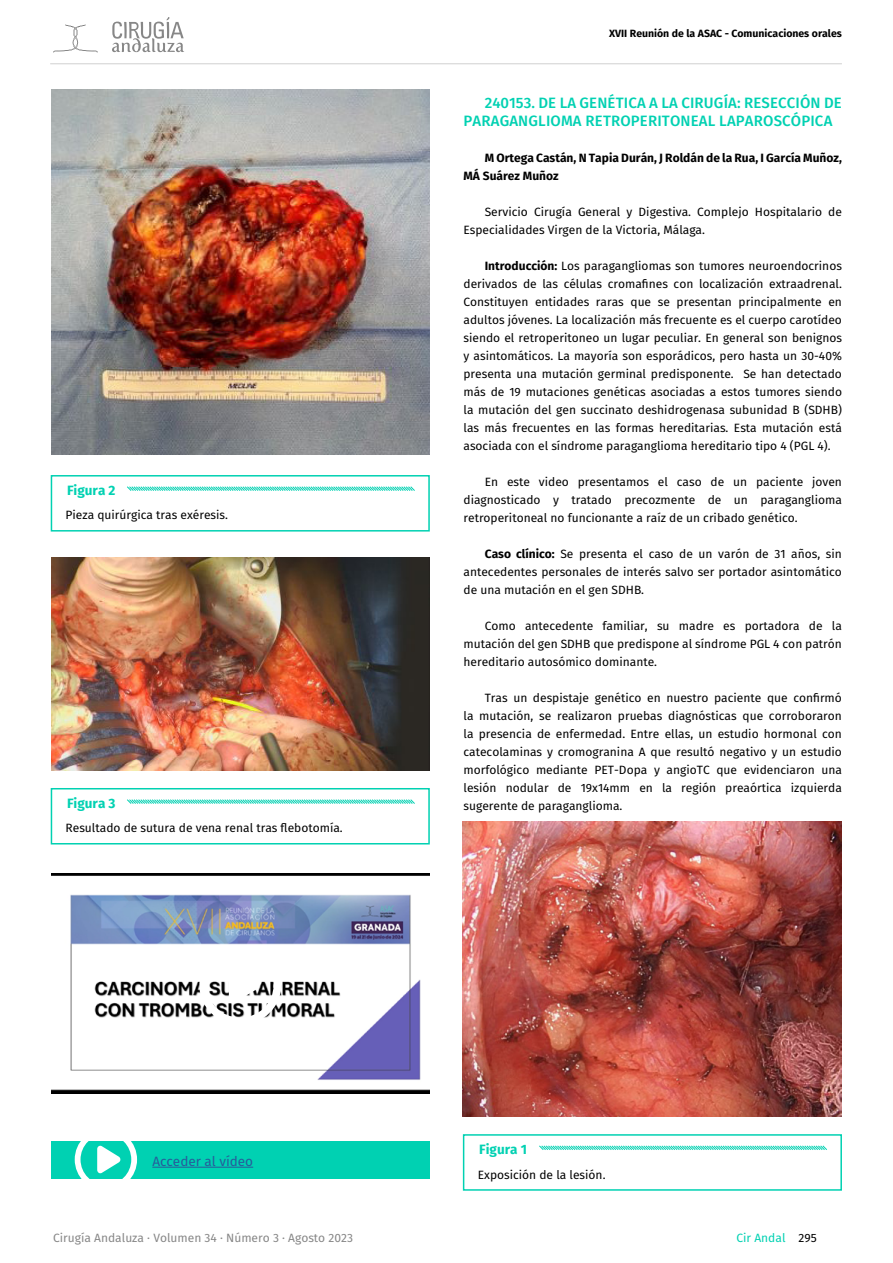
<style>
.page{position:relative;width:893px;height:1263px;background:#fff}
.page>*{position:absolute;margin:0;border:0;box-sizing:border-box;transform-origin:0 0}
.t1{font:500 15px/18px "Fira Sans";letter-spacing:.01em;color:#00d1b2}
.t2{font:700 13.5px "Fira Sans";color:#00d1b2}
.t3{font:13.5px "Fira Sans";color:#275b9b}
.t4{font:12px/18px "Fira Sans";color:#000;text-align:justify}
.t5{font:700 12px/18px "Fira Sans";color:#000}
.t6{font:12px "Fira Sans";color:#878787}
.t7{font:12px "Fira Sans";color:#00d1b2}
.t8{font:700 10.5px "Fira Sans";color:#000}
.s1{font-weight:700}
.s2{color:#000}
</style>
<div class="page">
<svg style="left:53px;top:24px;width:45px;height:29px"></svg>
<svg style="left:112px;top:17px;width:72px;height:35px"></svg>
<hr style="left:50px;top:64px;width:792px;height:1px;background:#d1d1d1">
<img style="left:51px;top:89px;width:378px;height:366px">
<img style="left:51px;top:557px;width:378px;height:213px">
<div style="left:51px;top:475px;width:379px;height:56px;border:2px solid #00d1b2"></div>
<svg style="left:127px;top:486px;width:288px;height:5px"></svg>
<div style="left:51px;top:788px;width:379px;height:56px;border:2px solid #00d1b2"></div>
<svg style="left:127px;top:799px;width:288px;height:5px"></svg>
<img style="left:51px;top:874px;width:378px;height:220px">
<div style="left:51px;top:1141px;width:379px;height:37px;background:#00d1b2"></div>
<svg style="left:75px;top:1141px;width:62px;height:38px"></svg>
<hr style="left:152px;top:1167px;width:101px;height:1px;background:#275b9b">
<svg style="left:199px;top:946px;width:82px;height:79px"></svg>
<img style="left:463px;top:821px;width:379px;height:296px">
<div style="left:463px;top:1134px;width:379px;height:57px;border:2px solid #00d1b2"></div>
<svg style="left:539px;top:1145px;width:288px;height:5px"></svg>
<p class="t2" style="left:67px;top:479px;width:50px">Figura 2</p>
<p class="t4" style="left:66px;top:506px;width:164px">Pieza quirúrgica tras exéresis.</p>
<p class="t2" style="left:67px;top:791px;width:50px">Figura 3</p>
<p class="t4" style="left:66px;top:819px;width:279px">Resultado de sutura de vena renal tras flebotomía.</p>
<p class="t8" style="left:609px;top:25px;width:234px">XVII Reunión de la ASAC - Comunicaciones orales</p>
<p class="t1" style="left:464px;top:93px;width:380px;text-indent:21px">240153. DE LA GENÉTICA A LA CIRUGÍA: RESECCIÓN DE<br>PARAGANGLIOMA RETROPERITONEAL LAPAROSCÓPICA</p>
<p class="t5" style="left:463px;top:148px;width:380px;text-indent:21px">M Ortega Castán, N Tapia Durán, J Roldán de la Rua, I García Muñoz,<br>MÁ Suárez Muñoz</p>
<p class="t4" style="left:463px;top:202px;width:380px;text-indent:21px">Servicio Cirugía General y Digestiva. Complejo Hospitalario de<br>Especialidades Virgen de la Victoria, Málaga.</p>
<p class="t4" style="left:463px;top:256px;width:380px;text-indent:21px"><span class="s1">Introducción:</span> Los paragangliomas son tumores neuroendocrinos derivados de las células cromafines con localización extraadrenal.<br>Constituyen entidades raras que se presentan principalmente en adultos jóvenes. La localización más frecuente es el cuerpo carotídeo siendo el retroperitoneo un lugar peculiar. En general son benignos y asintomáticos. La mayoría son esporádicos, pero hasta un 30-40% presenta una mutación germinal predisponente. Se han detectado más de 19 mutaciones genéticas asociadas a estos tumores siendo la mutación del gen succinato deshidrogenasa subunidad B (SDHB) las más frecuentes en las formas hereditarias. Esta mutación está asociada con el síndrome paraganglioma hereditario tipo 4 (PGL 4).</p>
<p class="t4" style="left:463px;top:472px;width:380px;text-indent:21px">En este video presentamos el caso de un paciente joven diagnosticado y tratado precozmente de un paraganglioma retroperitoneal no funcionante a raíz de un cribado genético.</p>
<p class="t4" style="left:463px;top:544px;width:380px;text-indent:21px"><span class="s1">Caso clínico:</span> Se presenta el caso de un varón de 31 años, sin antecedentes personales de interés salvo ser portador asintomático de una mutación en el gen SDHB.</p>
<p class="t4" style="left:463px;top:616px;width:380px;text-indent:21px">Como antecedente familiar, su madre es portadora de la mutación del gen SDHB que predispone al síndrome PGL 4 con patrón hereditario autosómico dominante.</p>
<p class="t4" style="left:463px;top:688px;width:380px;text-indent:21px">Tras un despistaje genético en nuestro paciente que confirmó la mutación, se realizaron pruebas diagnósticas que corroboraron la presencia de enfermedad. Entre ellas, un estudio hormonal con catecolaminas y cromogranina A que resultó negativo y un estudio morfológico mediante PET-Dopa y angioTC que evidenciaron una lesión nodular de 19x14mm en la región preaórtica izquierda sugerente de paraganglioma.</p>
<p class="t3" style="left:152px;top:1151px;width:102px">Acceder al vídeo</p>
<p class="t2" style="left:479px;top:1138px;width:49px">Figura 1</p>
<p class="t4" style="left:478px;top:1165px;width:129px">Exposición de la lesión.</p>
<p class="t6" style="left:53px;top:1229px;width:301px">Cirugía Andaluza · Volumen 34 · Número 3 · Agosto 2023</p>
<p class="t7" style="left:736px;top:1229px;width:82px">Cir Andal <span class="s2">295</span></p>
</div>
